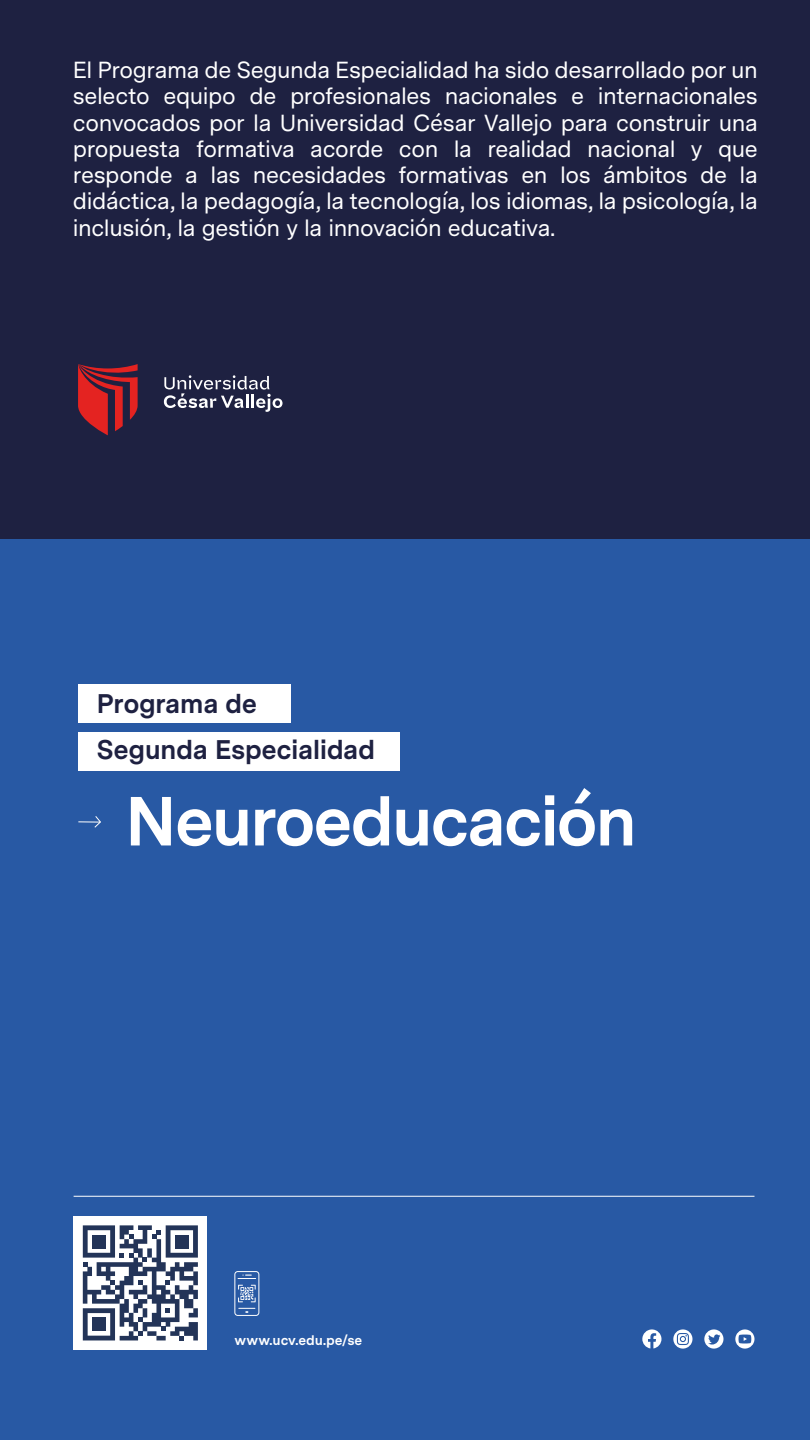
<style>
.page{position:relative;width:810px;height:1440px;background:#1e2141}
.page>*{position:absolute;margin:0;border:0;box-sizing:border-box;transform-origin:0 0}
.t1{font:700 69.3px "Messina Sans";letter-spacing:-.045em;color:#fff}
.t2{font:700 26.92px/46px "Messina Sans";letter-spacing:-.02em;color:#1e2141}
.t3{font:23.25px/26.2px "Messina Sans";letter-spacing:-.02em;color:#fff;text-align:justify}
.t4{font:700 13.65px "Messina Sans";letter-spacing:-.005em;color:#fff}
</style>
<div class="page">
<svg style="left:78px;top:364px;width:60px;height:71px"></svg>
<svg style="left:164px;top:375px;width:119px;height:37px"></svg>
<div style="left:0;top:539px;width:810px;height:901px;background:#2859a4"></div>
<svg style="left:673px;top:1329px;width:19px;height:20px"></svg>
<svg style="left:704px;top:1329px;width:19px;height:20px"></svg>
<svg style="left:735px;top:1329px;width:19px;height:20px"></svg>
<svg style="left:642px;top:1329px;width:19px;height:19px"></svg>
<hr style="left:74px;top:1196px;width:680px;height:1px;background:#fff">
<svg style="left:234px;top:1271px;width:25px;height:45px"></svg>
<div style="left:74px;top:1216px;width:133px;height:134px;background:#fff"></div>
<svg style="left:83px;top:1225px;width:115px;height:115px"></svg>
<div style="left:92px;top:1235px;width:14px;height:13px;background:#233458"></div>
<div style="left:175px;top:1235px;width:14px;height:13px;background:#233458"></div>
<div style="left:92px;top:1317px;width:14px;height:14px;background:#233458"></div>
<svg style="left:78px;top:816px;width:23px;height:12px"></svg>
<div style="left:78px;top:684px;width:213px;height:39px;background:#fff"></div>
<div style="left:78px;top:732px;width:322px;height:38px;background:#fff"></div>
<p class="t3" style="left:73px;top:56px;width:687px">El Programa de Segunda Especialidad ha sido desarrollado por un selecto equipo de profesionales nacionales e internacionales convocados por la Universidad César Vallejo para construir una propuesta formativa acorde con la realidad nacional y que responde a las necesidades formativas en los ámbitos de la didáctica, la pedagogía, la tecnología, los idiomas, la psicología, la inclusión, la gestión y la innovación educativa.</p>
<p class="t2" style="left:97px;top:679px;width:280px">Programa de<br>Segunda Especialidad</p>
<h1 class="t1" style="left:125px;top:769px;width:514px">Neuroeducación</h1>
<p class="t4" style="left:234px;top:1329px;width:129px">www.ucv.edu.pe/se</p>
</div>
